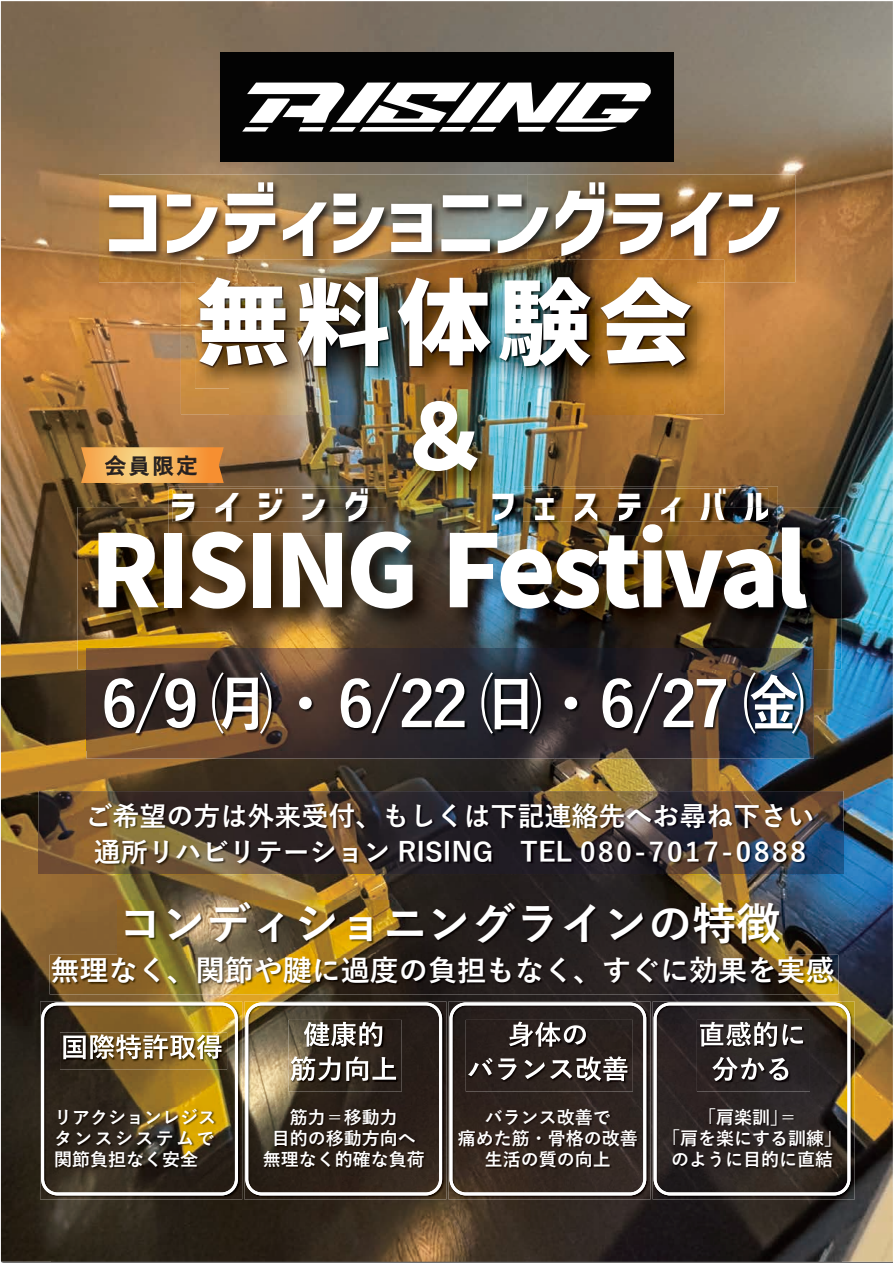
<style>
.page{position:relative;width:893px;height:1263px;background:#fff}
.page>*{position:absolute;margin:0;border:0;box-sizing:border-box;transform-origin:0 0}
.t1{font:99.9px "Corporate Logo Bold ver 2";letter-spacing:-.05em;color:#fff}
.t2{font:93.6px "Corporate Logo Bold ver 2";letter-spacing:.075em;color:#fff}
.t3{font:90.75px "Corporate Logo Bold ver 2";color:#fff}
.t4{font:76.5px "Corporate Logo Bold ver 2";color:#fff}
.t5{font:700 63px "Yu Gothic";color:#fff}
.t6{font:700 44.1px "Yu Gothic";color:#fff}
.t7{font:34.5px "Corporate Logo Bold ver 2";letter-spacing:.5em;color:#fff}
.t8{font:700 29.1px "Yu Gothic";color:#fff}
.t9{font:700 27px/36px "Yu Gothic";color:#fff;text-align:center}
.t10{font:700 21.6px "Yu Gothic";color:#231f20}
.t11{font:700 18px/21px "Yu Gothic";color:#fff;text-align:center}
</style>
<div class="page">
<img style="left:0;top:52px;width:52px;height:1211px">
<img style="left:1px;top:1px;width:892px;height:1261px">
<img style="left:86px;top:669px;width:728px;height:90px">
<img style="left:99px;top:175px;width:696px;height:107px">
<img style="left:181px;top:282px;width:49px;height:132px">
<img style="left:675px;top:282px;width:49px;height:132px">
<img style="left:230px;top:388px;width:156px;height:26px">
<img style="left:522px;top:388px;width:153px;height:26px">
<img style="left:181px;top:260px;width:543px;height:22px">
<img style="left:195px;top:274px;width:501px;height:114px">
<img style="left:117px;top:900px;width:668px;height:55px">
<img style="left:40px;top:1001px;width:202px;height:198px">
<img style="left:41px;top:1002px;width:197px;height:193px">
<img style="left:244px;top:1001px;width:202px;height:198px">
<svg style="left:245px;top:1002px;width:197px;height:193px;background:#645a4e"></svg>
<img style="left:653px;top:1001px;width:202px;height:198px">
<svg style="left:654px;top:1002px;width:196px;height:193px;background:#4b4441"></svg>
<img style="left:448px;top:1001px;width:202px;height:198px">
<svg style="left:449px;top:1002px;width:197px;height:193px;background:#4f4744"></svg>
<img style="left:53px;top:1107px;width:167px;height:68px">
<img style="left:262px;top:1107px;width:167px;height:68px">
<img style="left:457px;top:1107px;width:185px;height:68px">
<img style="left:670px;top:1107px;width:167px;height:68px">
<img style="left:50px;top:955px;width:788px;height:39px">
<img style="left:86px;top:671px;width:724px;height:80px">
<img style="left:39px;top:791px;width:804px;height:41px">
<img style="left:39px;top:832px;width:46px;height:41px">
<img style="left:819px;top:832px;width:24px;height:41px">
<img style="left:85px;top:801px;width:734px;height:74px">
<img style="left:386px;top:378px;width:136px;height:108px">
<img style="left:169px;top:486px;width:609px;height:50px">
<img style="left:172px;top:488px;width:596px;height:19px">
<img style="left:78px;top:507px;width:254px;height:162px">
<img style="left:332px;top:536px;width:254px;height:113px">
<img style="left:586px;top:507px;width:255px;height:162px">
<img style="left:86px;top:649px;width:728px;height:20px">
<img style="left:386px;top:522px;width:136px;height:7px">
<img style="left:172px;top:507px;width:596px;height:15px">
<svg style="left:81px;top:447px;width:143px;height:36px;background:#e5a655"></svg>
<div style="left:220px;top:52px;width:453px;height:110px;background:#030303"></div>
<svg style="left:242px;top:83px;width:409px;height:49px"></svg>
<h3 class="t4" style="left:105px;top:168px;width:679px">コンディショニングライン</h3>
<h2 class="t2" style="left:196px;top:259px;width:498px">無料体験会</h2>
<p class="t10" style="left:104px;top:454px;width:95px">会員限定</p>
<h3 class="t3" style="left:398px;top:374px;width:92px">＆</h3>
<h3 class="t7" style="left:170px;top:482px;width:201px">ライジング</h3>
<h3 class="t7" style="left:491px;top:482px;width:281px">フェスティバル</h3>
<h1 class="t1" style="left:90px;top:502px;width:719px">RISING Festival</h1>
<h3 class="t5" style="left:101px;top:668px;width:705px">6/9 ㈪・6/22 ㈰・6/27 ㈮</h3>
<h3 class="t9" style="left:85px;top:799px;width:730px">ご希望の方は外来受付、もしくは下記連絡先へお尋ね下さい通所リハビリテーション RISING　TEL 080-7017-0888</h3>
<h3 class="t6" style="left:118px;top:899px;width:664px">コンディショニングラインの特徴</h3>
<h3 class="t8" style="left:51px;top:954px;width:785px">無理なく、関節や腱に過度の負担もなく、すぐに効果を実感</h3>
<p class="t11" style="left:54px;top:1107px;width:164px;text-align:justify">リアクションレジスタンスシステムで関節負担なく安全</p>
<p class="t11" style="left:263px;top:1107px;width:163px">筋力＝移動力<br>目的の移動方向へ無理なく的確な負荷</p>
<p class="t11" style="left:458px;top:1107px;width:181px">バランス改善で<br>痛めた筋・骨格の改善生活の質の向上</p>
<p class="t11" style="left:662px;top:1107px;width:182px">「肩楽訓」＝<br>「肩を楽にする訓練」のように目的に直結</p>
</div>
